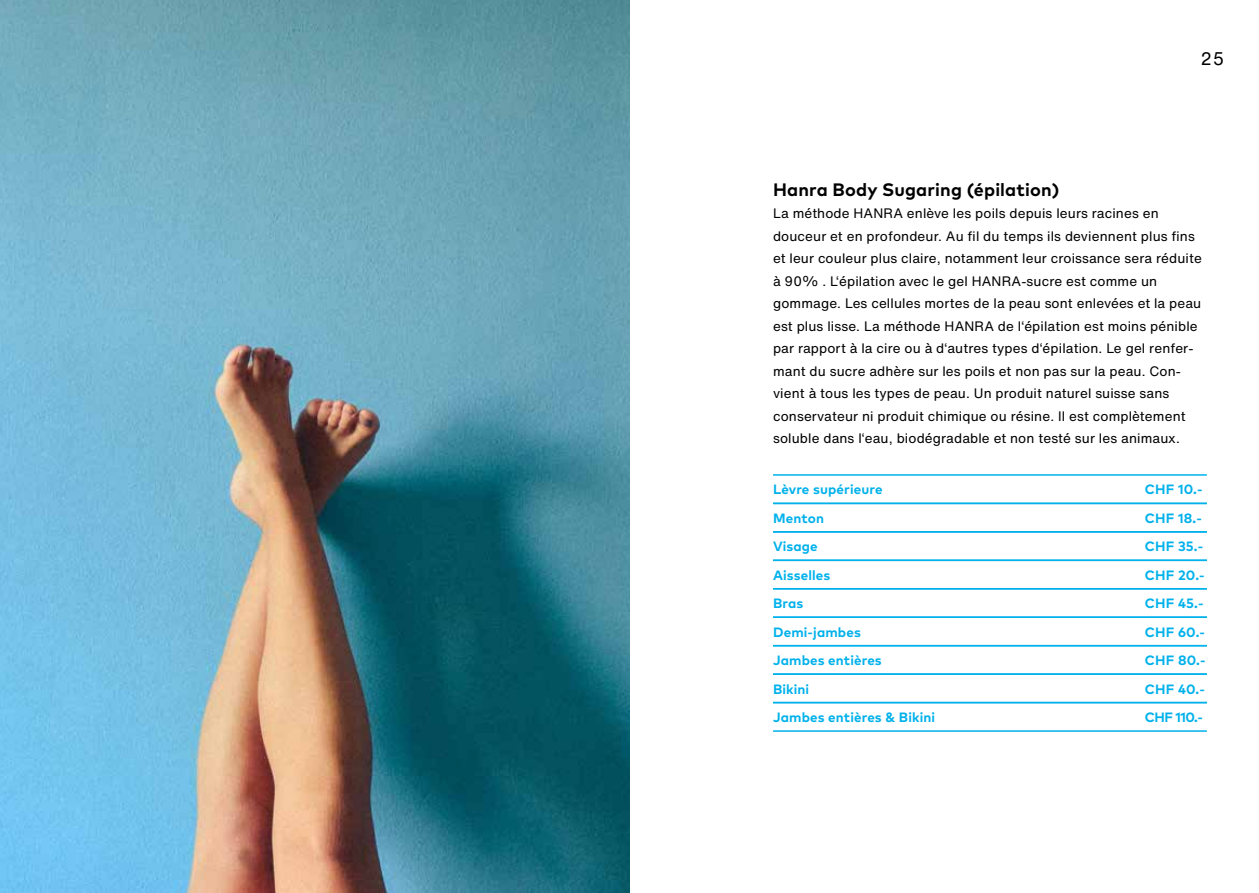
<style>
.page{position:relative;width:1259px;height:893px;background:#fff}
.page>*{position:absolute;margin:0;border:0;box-sizing:border-box;transform-origin:0 0}
.Titel{font:700 18px "Mark Pro";letter-spacing:.01em;color:#000}
.t1{font:18px "Helvetica Now Text";color:#000}
.Fliesstext{font:13.5px/22.5px "Helvetica Now Text";letter-spacing:.01em;color:#000}
.Preise{font:700 13.5px "Mark Pro";letter-spacing:.01em;color:#00b1eb}
</style>
<div class="page">
<img style="left:0;top:0;width:629px;height:893px">
<hr style="left:773px;top:474px;width:433px;height:2px;background:#00b1eb">
<hr style="left:773px;top:503px;width:433px;height:1px;background:#00b1eb">
<hr style="left:773px;top:531px;width:433px;height:2px;background:#00b1eb">
<hr style="left:773px;top:560px;width:433px;height:1px;background:#00b1eb">
<hr style="left:773px;top:588px;width:433px;height:1px;background:#00b1eb">
<hr style="left:773px;top:616px;width:433px;height:2px;background:#00b1eb">
<hr style="left:773px;top:645px;width:433px;height:1px;background:#00b1eb">
<hr style="left:773px;top:673px;width:433px;height:2px;background:#00b1eb">
<hr style="left:773px;top:702px;width:433px;height:1px;background:#00b1eb">
<hr style="left:773px;top:730px;width:433px;height:2px;background:#00b1eb">
<h1 class="t1" style="left:1200px;top:45px;width:25px">25</h1>
<p class="Titel" style="left:773px;top:176px;width:288px">Hanra Body Sugaring (épilation)</p>
<p class="Fliesstext" style="left:773px;top:202px;width:430px">La méthode HANRA enlève les poils depuis leurs racines en douceur et en profondeur. Au fil du temps ils deviennent plus fins et leur couleur plus claire, notamment leur croissance sera réduite à 90% . L‘épilation avec le gel HANRA-sucre est comme un gommage. Les cellules mortes de la peau sont enlevées et la peau est plus lisse. La méthode HANRA de l‘épilation est moins pénible par rapport à la cire ou à d‘autres types d‘épilation. Le gel renfer&shy;mant du sucre adhère sur les poils et non pas sur la peau. Con&shy;vient à tous les types de peau. Un produit naturel suisse sans conservateur ni produit chimique ou résine. Il est complètement soluble dans l‘eau, biodégradable et non testé sur les animaux.</p>
<p class="Preise" style="left:773px;top:479px;width:111px">Lèvre supérieure</p>
<p class="Preise" style="left:1145px;top:479px;width:59px">CHF 10.-</p>
<p class="Preise" style="left:773px;top:508px;width:52px">Menton</p>
<p class="Preise" style="left:1145px;top:508px;width:58px">CHF 18.-</p>
<p class="Preise" style="left:773px;top:536px;width:46px">Visage</p>
<p class="Preise" style="left:1145px;top:536px;width:60px">CHF 35.-</p>
<p class="Preise" style="left:773px;top:565px;width:59px">Aisselles</p>
<p class="Preise" style="left:1145px;top:565px;width:61px">CHF 20.-</p>
<p class="Preise" style="left:773px;top:593px;width:32px">Bras</p>
<p class="Preise" style="left:1145px;top:593px;width:60px">CHF 45.-</p>
<p class="Preise" style="left:773px;top:622px;width:89px">Demi-jambes</p>
<p class="Preise" style="left:1145px;top:622px;width:62px">CHF 60.-</p>
<p class="Preise" style="left:773px;top:650px;width:110px">Jambes entières</p>
<p class="Preise" style="left:1145px;top:650px;width:62px">CHF 80.-</p>
<p class="Preise" style="left:773px;top:679px;width:38px">Bikini</p>
<p class="Preise" style="left:1145px;top:679px;width:62px">CHF 40.-</p>
<p class="Preise" style="left:773px;top:707px;width:164px">Jambes entières &amp; Bikini</p>
<p class="Preise" style="left:1145px;top:707px;width:60px">CHF 110.-</p>
</div>
